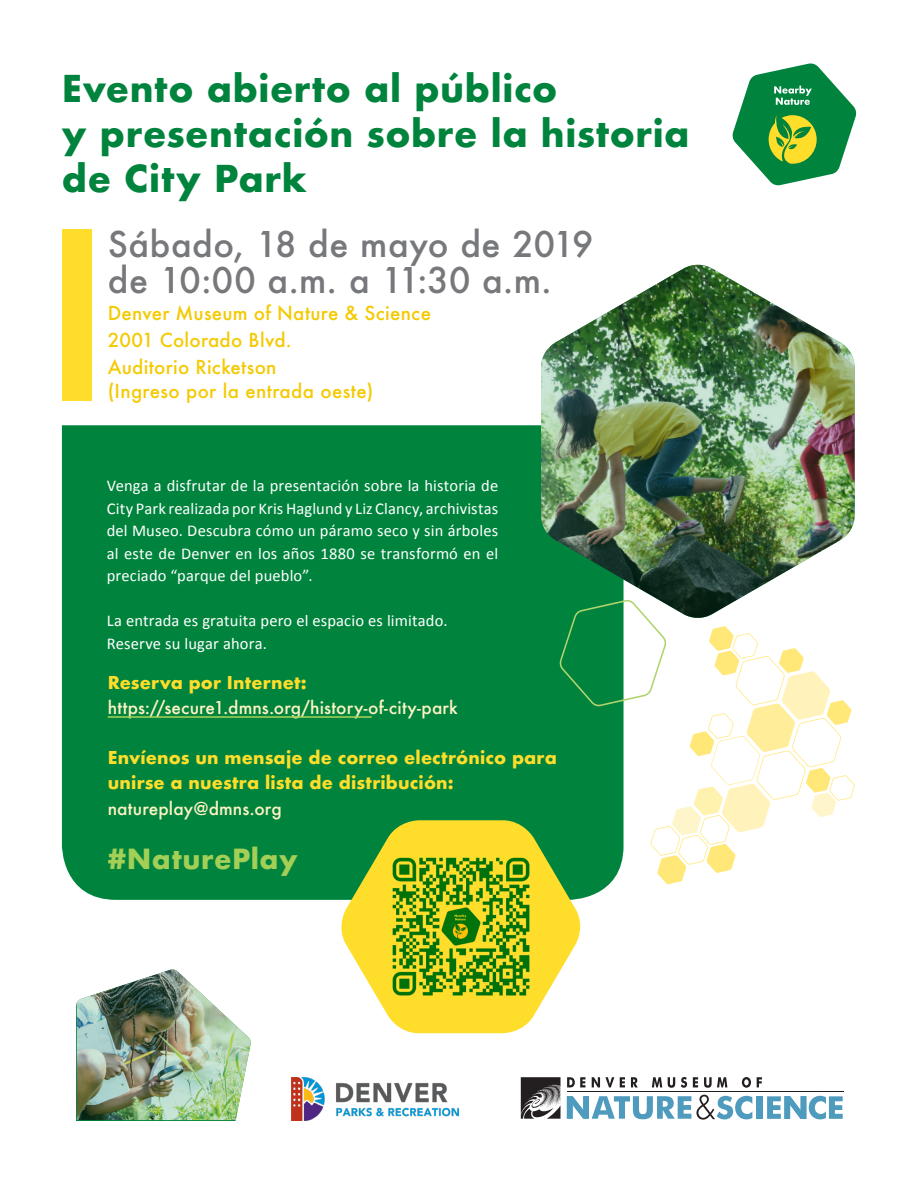
<style>
.page{position:relative;width:918px;height:1188px;background:#fff}
.page>*{position:absolute;margin:0;border:0;box-sizing:border-box;transform-origin:0 0}
.t1{font:700 36px/45px "Futura";letter-spacing:.015em;color:#00843d}
.t2{font:500 34.5px "Futura";letter-spacing:.015em;color:#76787b}
.t3{font:700 27px "Futura";letter-spacing:.02em;color:#a3cf57}
.t4{font:500 18.75px/27px "Futura";letter-spacing:.015em;color:#f4ca05}
.t5{font:700 17.25px/25px "Futura";letter-spacing:.01em;color:#ffdd2b}
.t6{font:500 17.25px "Futura";letter-spacing:.005em;color:#fef3c4}
.Body{font:16.5px/22.5px "Calibri";letter-spacing:.01em;color:#fff;text-align:justify}
</style>
<div class="page">
<div style="left:62px;top:425px;width:548px;height:475px;background:#00843d"></div>
<img style="left:77px;top:969px;width:174px;height:151px">
<img style="left:541px;top:265px;width:314px;height:354px">
<svg style="left:732px;top:63px;width:125px;height:123px"></svg>
<div style="left:62px;top:229px;width:30px;height:172px;background:#ffdd2b"></div>
<img style="left:291px;top:1077px;width:168px;height:43px">
<div style="left:756px;top:1096px;width:7px;height:23px;background:#4f9bbe"></div>
<hr style="left:567px;top:1091px;width:276px;height:1px;background:#231f20">
<svg style="left:567px;top:1095px;width:185px;height:25px"></svg>
<svg style="left:767px;top:1096px;width:76px;height:23px"></svg>
<svg style="left:567px;top:1077px;width:18px;height:10px"></svg>
<svg style="left:592px;top:1077px;width:22px;height:10px"></svg>
<svg style="left:620px;top:1077px;width:5px;height:10px"></svg>
<svg style="left:631px;top:1077px;width:7px;height:10px"></svg>
<svg style="left:652px;top:1077px;width:10px;height:10px"></svg>
<svg style="left:668px;top:1077px;width:7px;height:11px"></svg>
<svg style="left:681px;top:1077px;width:6px;height:11px"></svg>
<svg style="left:693px;top:1077px;width:5px;height:10px"></svg>
<svg style="left:704px;top:1077px;width:23px;height:11px"></svg>
<svg style="left:742px;top:1077px;width:9px;height:11px"></svg>
<svg style="left:757px;top:1077px;width:5px;height:10px"></svg>
<svg style="left:521px;top:1077px;width:40px;height:42px;background:#696767"></svg>
<hr style="left:108px;top:716px;width:264px;height:2px;background:#a3cf57">
<svg style="left:336px;top:820px;width:250px;height:213px;fill:#ffdd2b"></svg>
<img style="left:386px;top:852px;width:150px;height:149px">
<svg style="left:559px;top:599px;width:296px;height:285px"></svg>
<h3 class="t1" style="left:62px;top:66px;width:629px">Evento abierto al público<br>y presentación sobre la historia de City Park</h3>
<h4 class="t2" style="left:108px;top:221px;width:487px">Sábado, 18 de mayo de 2019</h4>
<h4 class="t2" style="left:108px;top:257px;width:446px">de 10:00 a.m. a 11:30 a.m.</h4>
<h4 class="t4" style="left:108px;top:300px;width:325px">Denver Museum of Nature &amp; Science<br>2001 Colorado Blvd.<br>Auditorio Ricketson</h4>
<h4 class="t4" style="left:108px;top:378px;width:267px">(Ingreso por la entrada oeste)</h4>
<p class="Body" style="left:107px;top:474px;width:393px">Venga a disfrutar de la presentación sobre la historia de City Park realizada por Kris Haglund y Liz Clancy, archivistas del Museo. Descubra cómo un páramo seco y sin árboles al este de Denver en los años 1880 se transformó en el preciado “parque del pueblo”.</p>
<p class="Body" style="left:107px;top:609px;width:342px">La entrada es gratuita pero el espacio es limitado.</p>
<p class="Body" style="left:107px;top:632px;width:162px">Reserve su lugar ahora.</p>
<h5 class="t5" style="left:108px;top:670px;width:200px">Reserva por Internet:</h5>
<h5 class="t6" style="left:108px;top:696px;width:352px">https://secure1.dmns.org/history-of-city-park</h5>
<h5 class="t5" style="left:108px;top:745px;width:451px">Envíenos un mensaje de correo electrónico para unirse a nuestra lista de distribución:</h5>
<h5 class="t6" style="left:108px;top:796px;width:175px">natureplay@dmns.org</h5>
<h3 class="t3" style="left:108px;top:839px;width:191px">#NaturePlay</h3>
</div>
